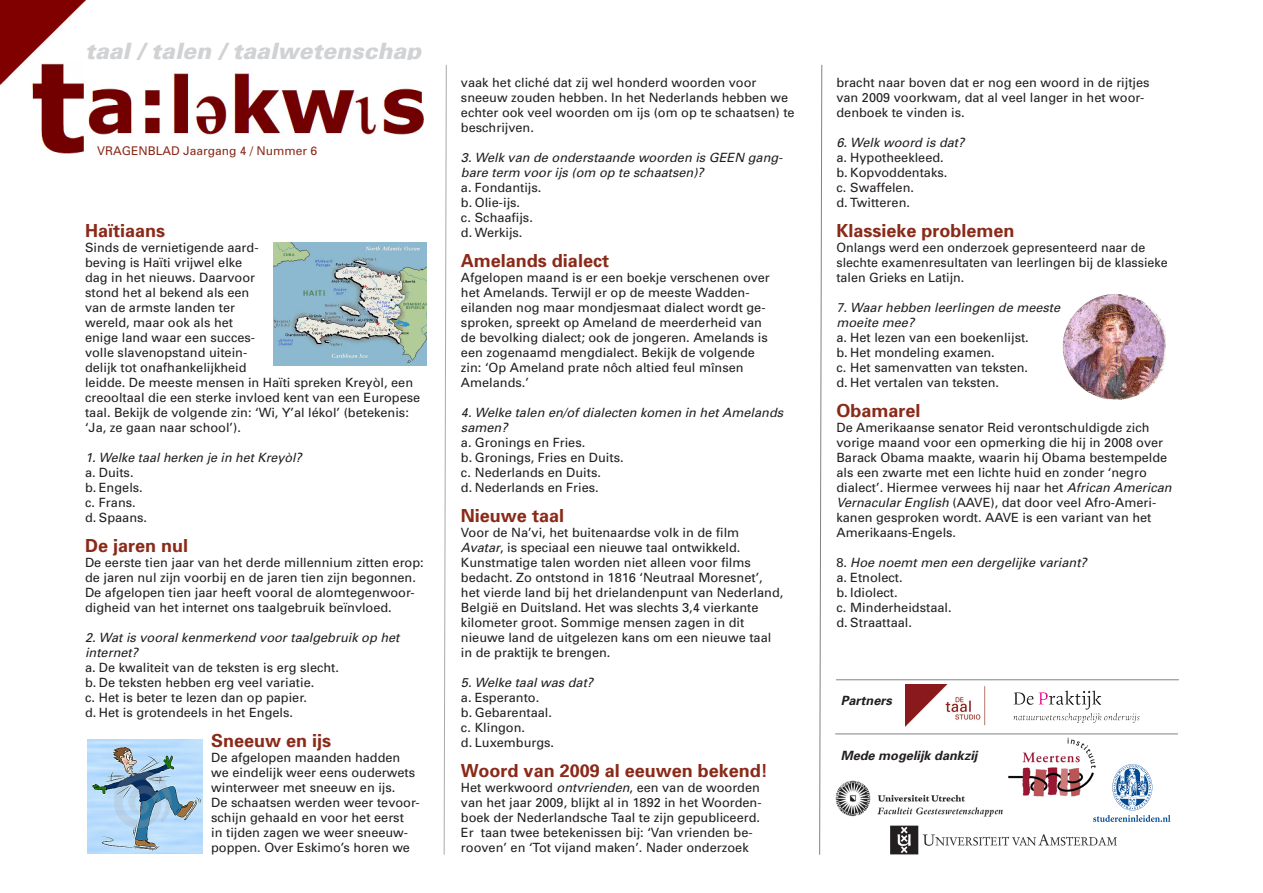
<style>
.page{position:relative;width:1263px;height:893px;background:#fff}
.page>*{position:absolute;margin:0;border:0;box-sizing:border-box;transform-origin:0 0}
.t1{font:italic 900 22.5px "Univers";color:#d1d2d4}
.Paragraph_Style{font:700 18px "Univers";color:#8a2a19}
.Paragraph_Style-2{font:12.75px/15px "Univers";color:#231f20}
.Paragraph_Style-3{font:italic 12.75px/15px "Univers";color:#231f20}
.t2{font:italic 700 12.75px "Univers";color:#231f20}
.t3{font:12px "Univers";color:#8a2a19}
.s1{font-style:italic}
.s2{font-style:normal}
</style>
<div class="page">
<img style="left:0;top:0;width:85px;height:86px">
<svg style="left:444px;top:64px;width:3px;height:791px"></svg>
<svg style="left:819px;top:64px;width:3px;height:791px"></svg>
<hr style="left:836px;top:679px;width:343px;height:1px;background:#808285">
<hr style="left:835px;top:734px;width:343px;height:1px;background:#808285">
<img style="left:1013px;top:690px;width:127px;height:33px">
<img style="left:906px;top:685px;width:80px;height:41px">
<img style="left:1008px;top:738px;width:87px;height:59px">
<svg style="left:1093px;top:764px;width:77px;height:58px"></svg>
<img style="left:835px;top:781px;width:168px;height:36px">
<img style="left:890px;top:825px;width:227px;height:30px">
<img style="left:31px;top:61px;width:393px;height:93px">
<img style="left:273px;top:243px;width:154px;height:123px">
<img style="left:87px;top:740px;width:115px;height:113px">
<img style="left:1062px;top:294px;width:104px;height:106px">
<p class="t1" style="left:85px;top:37px;width:338px">taal / talen / taalwetenschap</p>
<p class="t3" style="left:97px;top:144px;width:222px">VRAGENBLAD Jaargang 4 / Nummer 6</p>
<p class="Paragraph_Style" style="left:85px;top:219px;width:82px">Haïtiaans</p>
<p class="Paragraph_Style-2" style="left:85px;top:240px;width:337px">Sinds de vernietigende aard-<br>beving is Haïti vrijwel elke<br>dag in het nieuws. Daarvoor<br>stond het al bekend als een<br>van de armste landen ter<br>wereld, maar ook als het<br>enige land waar een succes-<br>volle slavenopstand uitein-<br>delijk tot onafhankelijkheid<br>leidde. De meeste mensen in Haïti spreken Kreyòl, een creooltaal die een sterke invloed kent van een Europese taal. Bekijk de volgende zin: ‘Wi, Y’al lékol’ (betekenis: ‘Ja, ze gaan naar school’).</p>
<p class="Paragraph_Style-3" style="left:85px;top:450px;width:218px">1. Welke taal herken je in het Kreyòl?</p>
<p class="Paragraph_Style-2" style="left:85px;top:465px;width:50px">a. Duits.</p>
<p class="Paragraph_Style-2" style="left:85px;top:480px;width:59px">b. Engels.</p>
<p class="Paragraph_Style-2" style="left:85px;top:495px;width:52px">c. Frans.</p>
<p class="Paragraph_Style-2" style="left:85px;top:510px;width:64px">d. Spaans.</p>
<p class="Paragraph_Style" style="left:85px;top:534px;width:105px">De jaren nul</p>
<p class="Paragraph_Style-2" style="left:85px;top:555px;width:340px">De eerste tien jaar van het derde millennium zitten erop: de jaren nul zijn voorbij en de jaren tien zijn begonnen.<br>De afgelopen tien jaar heeft vooral de alomtegenwoor&shy;digheid van het internet ons taalgebruik beïnvloed.</p>
<p class="Paragraph_Style-3" style="left:85px;top:630px;width:316px">2. Wat is vooral kenmerkend voor taalgebruik op het internet?</p>
<p class="Paragraph_Style-2" style="left:85px;top:660px;width:256px">a. De kwaliteit van de teksten is erg slecht.</p>
<p class="Paragraph_Style-2" style="left:85px;top:675px;width:231px">b. De teksten hebben erg veel variatie.</p>
<p class="Paragraph_Style-2" style="left:85px;top:690px;width:223px">c. Het is beter te lezen dan op papier.</p>
<p class="Paragraph_Style-2" style="left:85px;top:705px;width:209px">d. Het is grotendeels in het Engels.</p>
<p class="Paragraph_Style" style="left:211px;top:729px;width:122px">Sneeuw en ijs</p>
<p class="Paragraph_Style-2" style="left:211px;top:750px;width:210px">De afgelopen maanden hadden we eindelijk weer eens ouderwets winterweer met sneeuw en ijs.<br>De schaatsen werden weer tevoor&shy;schijn gehaald en voor het eerst<br>in tijden zagen we weer sneeuw&shy;poppen. Over Eskimo’s horen we</p>
<p class="Paragraph_Style-2" style="left:461px;top:75px;width:335px">vaak het cliché dat zij wel honderd woorden voor sneeuw zouden hebben. In het Nederlands hebben we echter ook veel woorden om ijs (om op te schaatsen) te beschrijven.</p>
<p class="Paragraph_Style-3" style="left:461px;top:150px;width:323px">3. Welk van de onderstaande woorden is GEEN gang&shy;bare term voor ijs (om op te schaatsen)?</p>
<p class="Paragraph_Style-2" style="left:461px;top:180px;width:82px">a. Fondantijs.</p>
<p class="Paragraph_Style-2" style="left:461px;top:195px;width:61px">b. Olie-ijs.</p>
<p class="Paragraph_Style-2" style="left:461px;top:210px;width:73px">c. Schaafijs.</p>
<p class="Paragraph_Style-2" style="left:461px;top:225px;width:63px">d. Werkijs.</p>
<p class="Paragraph_Style" style="left:461px;top:249px;width:150px">Amelands dialect</p>
<p class="Paragraph_Style-2" style="left:461px;top:270px;width:310px">Afgelopen maand is er een boekje verschenen over het Amelands. Terwijl er op de meeste Wadden&shy;eilanden nog maar mondjesmaat dialect wordt ge&shy;sproken, spreekt op Ameland de meerderheid van de bevolking dialect; ook de jongeren. Amelands is een zogenaamd mengdialect. Bekijk de volgende zin: ‘Op Ameland prate nôch altied feul mînsen Amelands.’</p>
<p class="Paragraph_Style-3" style="left:461px;top:405px;width:324px">4. Welke talen en/of dialecten komen in het Amelands samen?</p>
<p class="Paragraph_Style-2" style="left:461px;top:435px;width:126px">a. Gronings en Fries.</p>
<p class="Paragraph_Style-2" style="left:461px;top:450px;width:164px">b. Gronings, Fries en Duits.</p>
<p class="Paragraph_Style-2" style="left:461px;top:465px;width:141px">c. Nederlands en Duits.</p>
<p class="Paragraph_Style-2" style="left:461px;top:480px;width:139px">d. Nederlands en Fries.</p>
<p class="Paragraph_Style" style="left:461px;top:504px;width:105px">Nieuwe taal</p>
<p class="Paragraph_Style-2" style="left:461px;top:525px;width:324px">Voor de Na’vi, het buitenaardse volk in de film <span class="s1">Avatar</span>, is speciaal een nieuwe taal ontwikkeld.<br>Kunstmatige talen worden niet alleen voor films bedacht. Zo ontstond in 1816 ‘Neutraal Moresnet’, het vierde land bij het drielandenpunt van Nederland, België en Duitsland. Het was slechts 3,4 vierkante kilometer groot. Sommige mensen zagen in dit nieuwe land de uitgelezen kans om een nieuwe taal in de praktijk te brengen.</p>
<p class="Paragraph_Style-3" style="left:461px;top:675px;width:134px">5. Welke taal was dat?</p>
<p class="Paragraph_Style-2" style="left:461px;top:690px;width:80px">a. Esperanto.</p>
<p class="Paragraph_Style-2" style="left:461px;top:705px;width:93px">b. Gebarentaal.</p>
<p class="Paragraph_Style-2" style="left:461px;top:720px;width:66px">c. Klingon.</p>
<p class="Paragraph_Style-2" style="left:461px;top:735px;width:95px">d. Luxemburgs.</p>
<p class="Paragraph_Style" style="left:461px;top:759px;width:308px">Woord van 2009 al eeuwen bekend!</p>
<p class="Paragraph_Style-2" style="left:461px;top:780px;width:302px">Het werkwoord <span class="s1">ontvrienden</span>, een van de woorden van het jaar 2009, blijkt al in 1892 in het Woorden&shy;boek der Nederlandsche Taal te zijn gepubliceerd.<br>Er taan twee betekenissen bij: ‘Van vrienden be&shy;rooven’ en ‘Tot vijand maken’. Nader onderzoek</p>
<p class="Paragraph_Style-2" style="left:836px;top:75px;width:315px">bracht naar boven dat er nog een woord in de rijtjes van 2009 voorkwam, dat al veel langer in het woor&shy;denboek te vinden is.</p>
<p class="Paragraph_Style-3" style="left:836px;top:135px;width:130px">6. Welk woord is dat?</p>
<p class="Paragraph_Style-2" style="left:836px;top:150px;width:109px">a. Hypotheekleed.</p>
<p class="Paragraph_Style-2" style="left:836px;top:165px;width:112px">b. Kopvoddentaks.</p>
<p class="Paragraph_Style-2" style="left:836px;top:180px;width:79px">c. Swaffelen.</p>
<p class="Paragraph_Style-2" style="left:836px;top:195px;width:75px">d. Twitteren.</p>
<p class="Paragraph_Style" style="left:836px;top:219px;width:180px">Klassieke problemen</p>
<p class="Paragraph_Style-2" style="left:836px;top:240px;width:333px">Onlangs werd een onderzoek gepresenteerd naar de slechte examenresultaten van leerlingen bij de klassieke talen Grieks en Latijn.</p>
<p class="Paragraph_Style-3" style="left:836px;top:300px;width:225px">7. Waar hebben leerlingen de meeste moeite mee?</p>
<p class="Paragraph_Style-2" style="left:836px;top:330px;width:194px">a. Het lezen van een boekenlijst.</p>
<p class="Paragraph_Style-2" style="left:836px;top:345px;width:160px">b. Het mondeling examen.</p>
<p class="Paragraph_Style-2" style="left:836px;top:360px;width:193px">c. Het samenvatten van teksten.</p>
<p class="Paragraph_Style-2" style="left:836px;top:375px;width:164px">d. Het vertalen van teksten.</p>
<p class="Paragraph_Style" style="left:836px;top:399px;width:86px">Obamarel</p>
<p class="Paragraph_Style-2" style="left:836px;top:420px;width:337px">De Amerikaanse senator Reid verontschuldigde zich vorige maand voor een opmerking die hij in 2008 over Barack Obama maakte, waarin hij Obama bestempelde als een zwarte met een lichte huid en zonder ‘negro dialect’. Hiermee verwees hij naar het <span class="s1">African American Vernacular English</span> (AAVE), dat door veel Afro-Ameri&shy;kanen gesproken wordt. AAVE is een variant van het Amerikaans-Engels.</p>
<p class="Paragraph_Style-3" style="left:836px;top:555px;width:252px"><span class="s2">8.</span> Hoe noemt men een dergelijke variant?</p>
<p class="Paragraph_Style-2" style="left:836px;top:570px;width:68px">a. Etnolect.</p>
<p class="Paragraph_Style-2" style="left:836px;top:585px;width:63px">b. Idiolect.</p>
<p class="Paragraph_Style-2" style="left:836px;top:600px;width:117px">c. Minderheidstaal.</p>
<p class="Paragraph_Style-2" style="left:836px;top:615px;width:77px">d. Straattaal.</p>
<p class="t2" style="left:841px;top:693px;width:53px">Partners</p>
<p class="t2" style="left:841px;top:747px;width:138px">Mede mogelijk dankzij</p>
</div>
